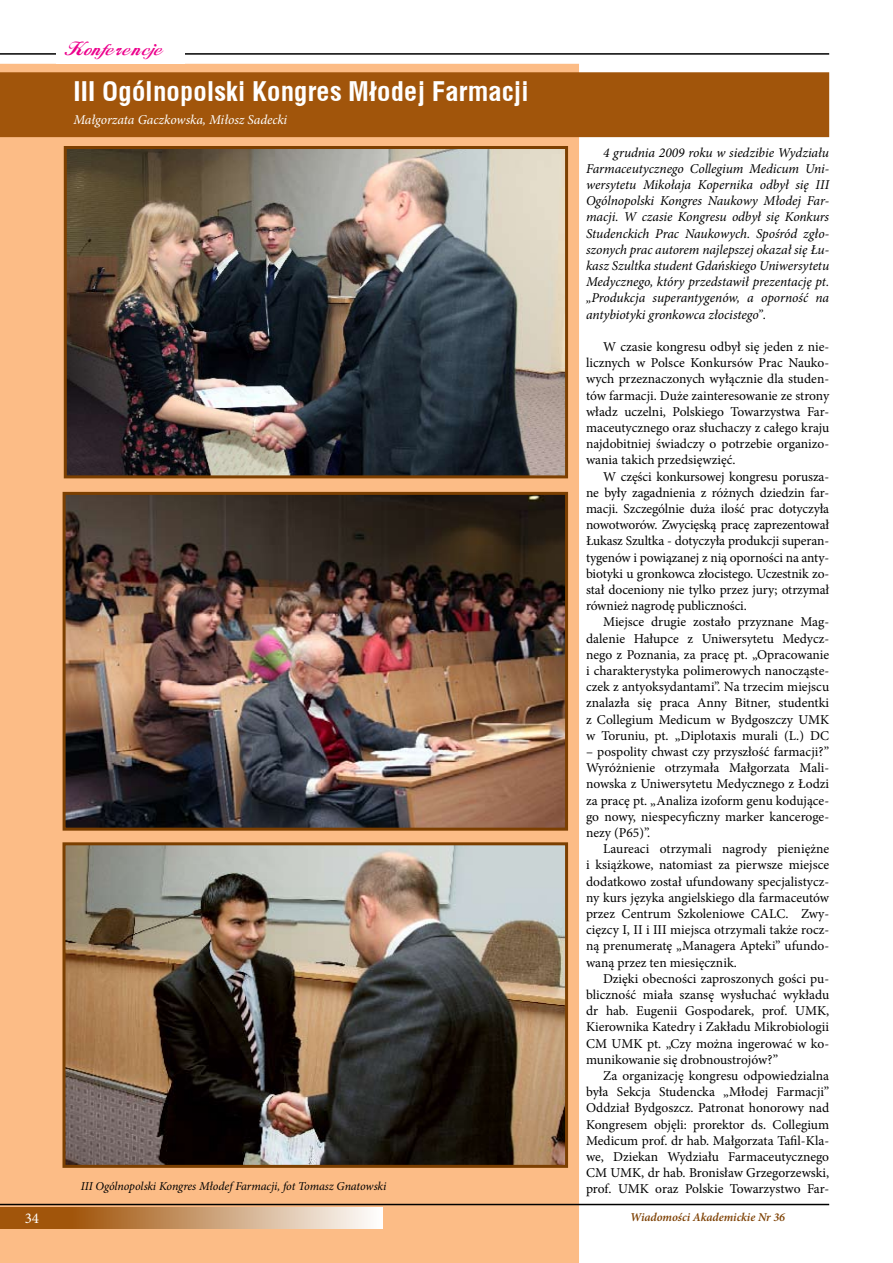
<style>
.page{position:relative;width:893px;height:1263px;background:#fff}
.page>*{position:absolute;margin:0;border:0;box-sizing:border-box;transform-origin:0 0}
.t1{font:700 27px "Switzerland Condpl";color:#fff}
.t2{font:18px "FL Starogrecki 1";letter-spacing:.065em;color:#ec008c}
.t3{font:15px "Minion Pro";color:#fff}
.t4{font:13.5px/16.2px "Minion Pro";color:#000;text-align:justify}
.t5{font:italic 13.5px/16.2px "Minion Pro";letter-spacing:-.005em;color:#000;text-align:justify}
.t6{font:italic 13.5px "Minion Pro";letter-spacing:-.005em;color:#fff}
.t7{font:italic 12px "Minion Pro";letter-spacing:-.01em;color:#000}
.t8{font:italic 600 12px "Minion Pro";letter-spacing:-.005em;color:#7c3f00}
.s1{font-style:normal}
</style>
<div class="page">
<div style="left:0;top:64px;width:579px;height:1199px;background:#fcbc86"></div>
<svg style="left:4px;top:1208px;width:379px;height:21px;background:#c79a6f"></svg>
<hr style="left:0;top:1204px;width:829px;height:1px;background:#000">
<hr style="left:0;top:53px;width:829px;height:2px;background:#000">
<hr style="left:0;top:1208px;width:4px;height:21px;background:#a1550b">
<div style="left:56px;top:44px;width:128px;height:20px;background:#fff"></div>
<div style="left:0;top:72px;width:829px;height:65px;background:#a1550b"></div>
<img style="left:68px;top:150px;width:496px;height:324px">
<div style="left:64px;top:146px;width:504px;height:332px;border:3px solid #7c3f00"></div>
<img style="left:67px;top:496px;width:497px;height:331px">
<div style="left:63px;top:492px;width:505px;height:339px;border:3px solid #7c3f00"></div>
<img style="left:66px;top:846px;width:498px;height:318px">
<div style="left:62px;top:842px;width:506px;height:326px;border:3px solid #7c3f00"></div>
<h2 class="t2" style="left:65px;top:38px;width:100px">Konferencje</h2>
<h1 class="t1" style="left:73px;top:75px;width:457px">III Ogólnopolski Kongres Młodej Farmacji</h1>
<p class="t6" style="left:73px;top:110px;width:215px">Małgorzata Gaczkowska, Miłosz Sadecki</p>
<p class="t7" style="left:81px;top:1178px;width:307px">III Ogólnopolski Kongres Młodef Farmacji, fot Tomasz Gnatowski</p>
<p class="t5" style="left:586px;top:144px;width:245px;text-indent:17px">4 grudnia 2009 roku w siedzibie Wydziału Farmaceutycznego Collegium Medicum Uni&shy;wersytetu Mikołaja Kopernika odbył się III Ogólnopolski Kongres Naukowy Młodej Far&shy;macji. W czasie Kongresu odbył się Konkurs Studenckich Prac Naukowych. Spośród zgło&shy;szonych prac autorem najlepszej okazał się Łu&shy;kasz Szultka student Gdańskiego Uniwersytetu Medycznego, który przedstawił prezentację pt. „Produkcja superantygenów, a oporność na antybiotyki gronkowca złocistego”<span class="s1">.</span></p>
<p class="t4" style="left:586px;top:339px;width:245px;text-indent:17px">W czasie kongresu odbył się jeden z nie&shy;licznych w Polsce Konkursów Prac Nauko&shy;wych przeznaczonych wyłącznie dla studen&shy;tów farmacji. Duże zainteresowanie ze strony władz uczelni, Polskiego Towarzystwa Far&shy;maceutycznego oraz słuchaczy z całego kraju najdobitniej świadczy o potrzebie organizo&shy;wania takich przedsięwzięć.</p>
<p class="t4" style="left:586px;top:468px;width:245px;text-indent:17px">W części konkursowej kongresu porusza&shy;ne były zagadnienia z różnych dziedzin far&shy;macji. Szczególnie duża ilość prac dotyczyła nowotworów. Zwycięską pracę zaprezentował Łukasz Szultka - dotyczyła produkcji superan&shy;tygenów i powiązanej z nią oporności na anty&shy;biotyki u gronkowca złocistego. Uczestnik zo&shy;stał doceniony nie tylko przez jury; otrzymał również nagrodę publiczności.</p>
<p class="t4" style="left:586px;top:614px;width:245px;text-indent:17px">Miejsce drugie zostało przyznane Mag&shy;dalenie Hałupce z Uniwersytetu Medycz&shy;nego z Poznania, za pracę pt. „Opracowanie i charakterystyka polimerowych nanocząste&shy;czek z antyoksydantami”. Na trzecim miejscu znalazła się praca Anny Bitner, studentki z Collegium Medicum w Bydgoszczy UMK w Toruniu, pt. „Diplotaxis murali (L.) DC</p>
<p class="t4" style="left:586px;top:744px;width:245px">– pospolity chwast czy przyszłość farmacji?” Wyróżnienie otrzymała Małgorzata Mali&shy;nowska z Uniwersytetu Medycznego z Łodzi za pracę pt. „Analiza izoform genu kodujące&shy;go nowy, niespecyficzny marker kanceroge&shy;nezy (P65)”.</p>
<p class="t4" style="left:586px;top:841px;width:245px;text-indent:17px">Laureaci otrzymali nagrody pieniężne i książkowe, natomiast za pierwsze miejsce dodatkowo został ufundowany specjalistycz&shy;ny kurs języka angielskiego dla farmaceutów przez Centrum Szkoleniowe CALC. Zwy&shy;cięzcy I, II i III miejsca otrzymali także rocz&shy;ną prenumeratę „Managera Apteki” ufundo&shy;waną przez ten miesięcznik.</p>
<p class="t4" style="left:586px;top:970px;width:245px;text-indent:17px">Dzięki obecności zaproszonych gości pu&shy;bliczność miała szansę wysłuchać wykładu dr hab. Eugenii Gospodarek, prof. UMK, Kierownika Katedry i Zakładu Mikrobiologii CM UMK pt. „Czy można ingerować w ko&shy;munikowanie się drobnoustrojów?”</p>
<p class="t4" style="left:586px;top:1068px;width:245px;text-indent:17px">Za organizację kongresu odpowiedzialna była Sekcja Studencka „Młodej Farmacji” Oddział Bydgoszcz. Patronat honorowy nad Kongresem objęli: prorektor ds. Collegium Medicum prof. dr hab. Małgorzata Tafil-Kla&shy;we, Dziekan Wydziału Farmaceutycznego CM UMK, dr hab. Bronisław Grzegorzewski, prof. UMK oraz Polskie Towarzystwo Far-</p>
<p class="t3" style="left:25px;top:1208px;width:16px">34</p>
<p class="t8" style="left:630px;top:1210px;width:156px">Wiadomości Akademickie Nr 36</p>
</div>
